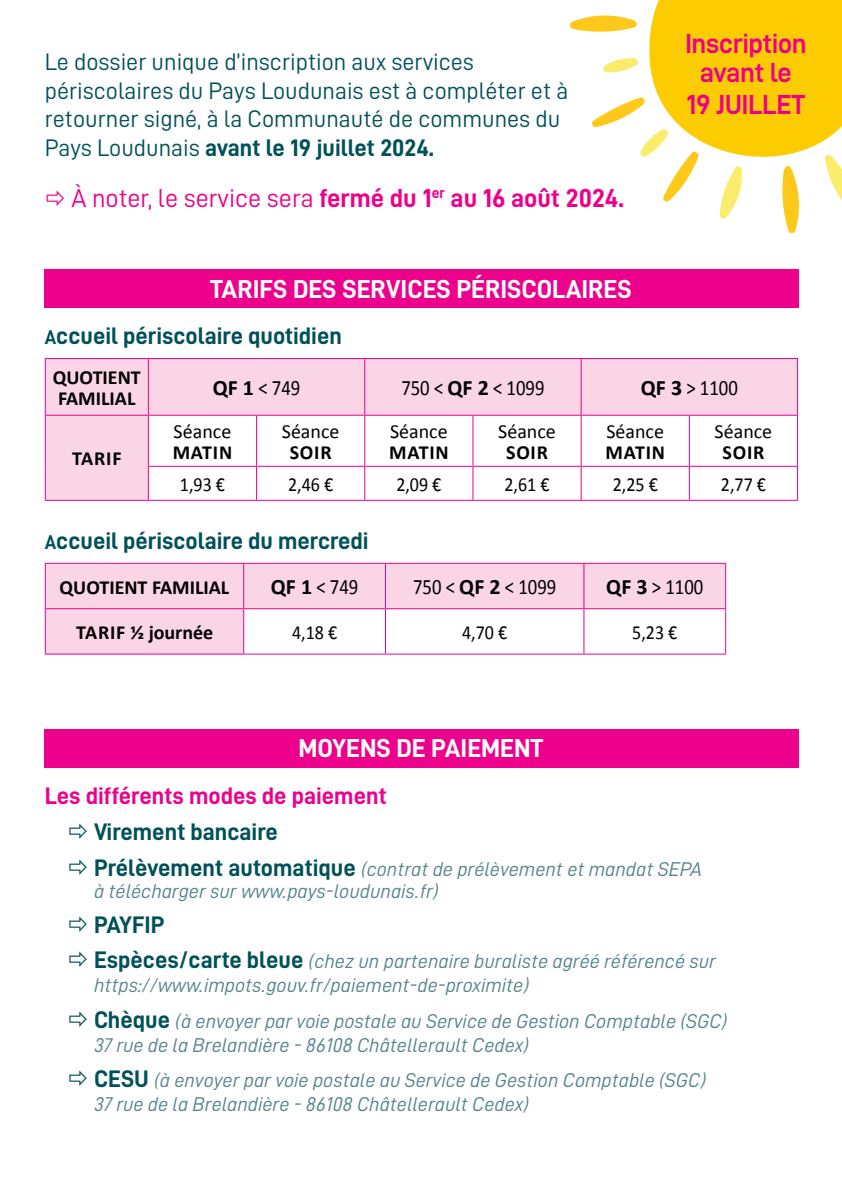
<style>
.page{position:relative;width:842px;height:1191px;background:#fff}
.page>*{position:absolute;margin:0;border:0;box-sizing:border-box;transform-origin:0 0}
.t1{font:27.6px "D DIN Exp Bold";color:#ec008c;scale:.9 1}
.TEXTE_9_5pt{font:26px "D DIN Bold";color:#fff}
.TEXTE_9_5pt-2{font:26px "D DIN Bold";color:#ec008c}
.TEXTE_9_5pt-3{font:24px/28.4px "D DIN";color:#005159}
.TEXTE_9_5pt-4{font:24px "D DIN Bold";color:#005159}
.TEXTE_9_5pt-5{font:24px "D DIN Bold";color:#ec008c}
.t2{font:22px "Calibri";color:#000;scale:.85 1}
.TEXTE_9_5pt-6{font:20px/24px "D DIN Italic";color:#53838d}
.t3{font:20px/21px "Calibri";color:#000}
.t4{font:700 20px/21px "Calibri";color:#000}
.t5{font:20px "Calibri";color:#000;scale:.9 1}
.s1{font-family:"D DIN Bold"}
.s2{font-family:"D DIN"}
.s3{font-size:20px}
.s4{font-weight:700}
.s5{font-family:"D DIN Bold";font-size:24px;color:#005159}
</style>
<div class="page">
<div style="left:44px;top:269px;width:754px;height:39px;background:#ec008c"></div>
<svg style="left:46px;top:359px;width:751px;height:141px;fill:#fcdbee"></svg>
<hr style="left:45px;top:358px;width:103px;height:1px;background:#ec008c">
<hr style="left:45px;top:359px;width:1px;height:56px;background:#ec008c">
<hr style="left:148px;top:358px;width:109px;height:1px;background:#ec008c">
<hr style="left:148px;top:359px;width:1px;height:56px;background:#ec008c">
<hr style="left:257px;top:358px;width:108px;height:1px;background:#ec008c">
<hr style="left:365px;top:358px;width:108px;height:1px;background:#ec008c">
<hr style="left:364px;top:359px;width:1px;height:56px;background:#ec008c">
<hr style="left:473px;top:358px;width:108px;height:1px;background:#ec008c">
<hr style="left:581px;top:358px;width:108px;height:1px;background:#ec008c">
<hr style="left:581px;top:359px;width:1px;height:56px;background:#ec008c">
<hr style="left:689px;top:358px;width:109px;height:1px;background:#ec008c">
<hr style="left:797px;top:359px;width:1px;height:56px;background:#ec008c">
<hr style="left:45px;top:415px;width:103px;height:1px;background:#ec008c">
<hr style="left:45px;top:416px;width:1px;height:50px;background:#ec008c">
<hr style="left:45px;top:466px;width:1px;height:34px;background:#ec008c">
<hr style="left:45px;top:500px;width:103px;height:1px;background:#ec008c">
<hr style="left:148px;top:415px;width:109px;height:1px;background:#ec008c">
<hr style="left:148px;top:416px;width:1px;height:50px;background:#ec008c">
<hr style="left:257px;top:415px;width:108px;height:1px;background:#ec008c">
<hr style="left:256px;top:416px;width:1px;height:50px;background:#ec008c">
<hr style="left:365px;top:415px;width:108px;height:1px;background:#ec008c">
<hr style="left:364px;top:416px;width:1px;height:50px;background:#ec008c">
<hr style="left:473px;top:415px;width:108px;height:1px;background:#ec008c">
<hr style="left:472px;top:416px;width:1px;height:50px;background:#ec008c">
<hr style="left:581px;top:415px;width:108px;height:1px;background:#ec008c">
<hr style="left:581px;top:416px;width:1px;height:50px;background:#ec008c">
<hr style="left:689px;top:415px;width:109px;height:1px;background:#ec008c">
<hr style="left:689px;top:416px;width:1px;height:50px;background:#ec008c">
<hr style="left:797px;top:416px;width:1px;height:50px;background:#ec008c">
<hr style="left:148px;top:466px;width:109px;height:1px;background:#ec008c">
<hr style="left:148px;top:467px;width:1px;height:33px;background:#ec008c">
<hr style="left:257px;top:466px;width:108px;height:1px;background:#ec008c">
<hr style="left:256px;top:467px;width:1px;height:33px;background:#ec008c">
<hr style="left:365px;top:466px;width:108px;height:1px;background:#ec008c">
<hr style="left:364px;top:467px;width:1px;height:33px;background:#ec008c">
<hr style="left:473px;top:466px;width:108px;height:1px;background:#ec008c">
<hr style="left:472px;top:467px;width:1px;height:33px;background:#ec008c">
<hr style="left:581px;top:466px;width:108px;height:1px;background:#ec008c">
<hr style="left:581px;top:467px;width:1px;height:33px;background:#ec008c">
<hr style="left:689px;top:466px;width:109px;height:1px;background:#ec008c">
<hr style="left:689px;top:467px;width:1px;height:33px;background:#ec008c">
<hr style="left:797px;top:467px;width:1px;height:33px;background:#ec008c">
<hr style="left:148px;top:500px;width:109px;height:1px;background:#ec008c">
<hr style="left:257px;top:500px;width:108px;height:1px;background:#ec008c">
<hr style="left:365px;top:500px;width:108px;height:1px;background:#ec008c">
<hr style="left:473px;top:500px;width:108px;height:1px;background:#ec008c">
<hr style="left:581px;top:500px;width:108px;height:1px;background:#ec008c">
<hr style="left:689px;top:500px;width:109px;height:1px;background:#ec008c">
<svg style="left:46px;top:564px;width:679px;height:89px;fill:#fad5e6"></svg>
<hr style="left:45px;top:563px;width:199px;height:1px;background:#ec008c">
<hr style="left:45px;top:564px;width:1px;height:44px;background:#ec008c">
<hr style="left:244px;top:563px;width:141px;height:1px;background:#ec008c">
<hr style="left:243px;top:564px;width:1px;height:44px;background:#ec008c">
<hr style="left:385px;top:563px;width:199px;height:1px;background:#ec008c">
<hr style="left:385px;top:564px;width:1px;height:44px;background:#ec008c">
<hr style="left:584px;top:563px;width:142px;height:1px;background:#ec008c">
<hr style="left:583px;top:564px;width:1px;height:44px;background:#ec008c">
<hr style="left:725px;top:564px;width:1px;height:44px;background:#ec008c">
<hr style="left:45px;top:608px;width:199px;height:1px;background:#ec008c">
<hr style="left:45px;top:609px;width:1px;height:44px;background:#ec008c">
<hr style="left:244px;top:608px;width:141px;height:1px;background:#ec008c">
<hr style="left:243px;top:609px;width:1px;height:44px;background:#ec008c">
<hr style="left:385px;top:608px;width:199px;height:1px;background:#ec008c">
<hr style="left:385px;top:609px;width:1px;height:44px;background:#ec008c">
<hr style="left:584px;top:608px;width:142px;height:1px;background:#ec008c">
<hr style="left:583px;top:609px;width:1px;height:44px;background:#ec008c">
<hr style="left:725px;top:609px;width:1px;height:44px;background:#ec008c">
<hr style="left:45px;top:653px;width:199px;height:1px;background:#ec008c">
<hr style="left:244px;top:653px;width:141px;height:1px;background:#ec008c">
<hr style="left:385px;top:653px;width:199px;height:1px;background:#ec008c">
<hr style="left:584px;top:653px;width:142px;height:1px;background:#ec008c">
<svg style="left:570px;top:0;width:272px;height:234px"></svg>
<div style="left:44px;top:729px;width:754px;height:38px;background:#ec008c"></div>
<p class="TEXTE_9_5pt-3" style="left:45px;top:48px;width:525px">Le dossier unique d’inscription aux services périscolaires du Pays Loudunais est à compléter et à retourner signé, à la Communauté de communes du Pays Loudunais <span class="s1">avant le 19 juillet 2024.</span></p>
<p class="TEXTE_9_5pt-2" style="left:71px;top:183px;width:554px"><span class="s2">À noter, le service sera</span> fermé du 1<sup>er</sup> au 16 août 2024.</p>
<p class="t1" style="left:685px;top:28px;width:136px">Inscription</p>
<p class="t1" style="left:700px;top:57px;width:103px">avant le</p>
<p class="t1" style="left:687px;top:89px;width:133px">19 JUILLET</p>
<p class="TEXTE_9_5pt" style="left:210px;top:274px;width:423px">TARIFS DES SERVICES PÉRISCOLAIRES</p>
<p class="TEXTE_9_5pt-4" style="left:45px;top:323px;width:299px"><span class="s3">A</span>ccueil périscolaire quotidien</p>
<p class="t4" style="left:53px;top:367px;width:89px">QUOTIENT<br>FAMILIAL</p>
<p class="t2" style="left:213px;top:374px;width:104px"><span class="s4">QF 1</span> &lt; 749</p>
<p class="t2" style="left:401px;top:374px;width:170px">750 &lt; <span class="s4">QF 2</span> &lt; 1099</p>
<p class="t2" style="left:641px;top:374px;width:116px"><span class="s4">QF 3</span> &gt; 1100</p>
<p class="t3" style="left:173px;top:421px;width:61px">Séance<br><span class="s4">MATIN</span></p>
<p class="t3" style="left:282px;top:421px;width:59px;text-align:center">Séance<br><span class="s4">SOIR</span></p>
<p class="t3" style="left:389px;top:421px;width:61px">Séance<br><span class="s4">MATIN</span></p>
<p class="t3" style="left:498px;top:421px;width:59px;text-align:center">Séance<br><span class="s4">SOIR</span></p>
<p class="t3" style="left:605px;top:421px;width:61px">Séance<br><span class="s4">MATIN</span></p>
<p class="t3" style="left:715px;top:421px;width:59px;text-align:center">Séance<br><span class="s4">SOIR</span></p>
<p class="t5" style="left:180px;top:471px;width:52px">1,93 €</p>
<p class="t5" style="left:288px;top:471px;width:52px">2,46 €</p>
<p class="t5" style="left:396px;top:471px;width:52px">2,09 €</p>
<p class="t5" style="left:504px;top:471px;width:52px">2,61 €</p>
<p class="t5" style="left:613px;top:471px;width:52px">2,25 €</p>
<p class="t5" style="left:721px;top:471px;width:52px">2,77 €</p>
<p class="TEXTE_9_5pt-4" style="left:45px;top:527px;width:325px"><span class="s3">A</span>ccueil périscolaire du mercredi</p>
<p class="t4" style="left:60px;top:576px;width:171px">QUOTIENT FAMILIAL</p>
<p class="t2" style="left:271px;top:573px;width:104px"><span class="s4">QF 1</span> &lt; 749</p>
<p class="t2" style="left:413px;top:573px;width:170px">750 &lt; <span class="s4">QF 2</span> &lt; 1099</p>
<p class="t2" style="left:606px;top:573px;width:116px"><span class="s4">QF 3</span> &gt; 1100</p>
<p class="t4" style="left:76px;top:622px;width:139px">TARIF ½ journée</p>
<p class="t5" style="left:292px;top:619px;width:52px">4,18 €</p>
<p class="t5" style="left:462px;top:619px;width:52px">4,70 €</p>
<p class="t5" style="left:632px;top:619px;width:52px">5,23 €</p>
<p class="t4" style="left:72px;top:448px;width:51px">TARIF</p>
<p class="TEXTE_9_5pt" style="left:299px;top:734px;width:246px">MOYENS DE PAIEMENT</p>
<p class="TEXTE_9_5pt-5" style="left:45px;top:782px;width:344px">Les différents modes de paiement</p>
<p class="TEXTE_9_5pt-4" style="left:94px;top:818px;width:185px">Virement bancaire</p>
<p class="TEXTE_9_5pt-6" style="left:94px;top:857px;width:609px;line-height:22px"><span class="s5">Prélèvement automatique</span> (contrat de prélèvement et mandat SEPA à télécharger sur www.pays-loudunais.fr)</p>
<p class="TEXTE_9_5pt-4" style="left:94px;top:911px;width:72px">PAYFIP</p>
<p class="TEXTE_9_5pt-6" style="left:94px;top:949px;width:623px"><span class="s5">Espèces/carte bleue</span> (chez un partenaire buraliste agréé référencé sur https://www.impots.gouv.fr/paiement-de-proximite)</p>
<p class="TEXTE_9_5pt-6" style="left:94px;top:1008px;width:635px"><span class="s5">Chèque</span> (à envoyer par voie postale au Service de Gestion Comptable (SGC)<br>37 rue de la Brelandière - 86108 Châtellerault Cedex)</p>
<p class="TEXTE_9_5pt-6" style="left:94px;top:1068px;width:614px"><span class="s5">CESU</span> (à envoyer par voie postale au Service de Gestion Comptable (SGC)<br>37 rue de la Brelandière - 86108 Châtellerault Cedex)</p>
</div>
